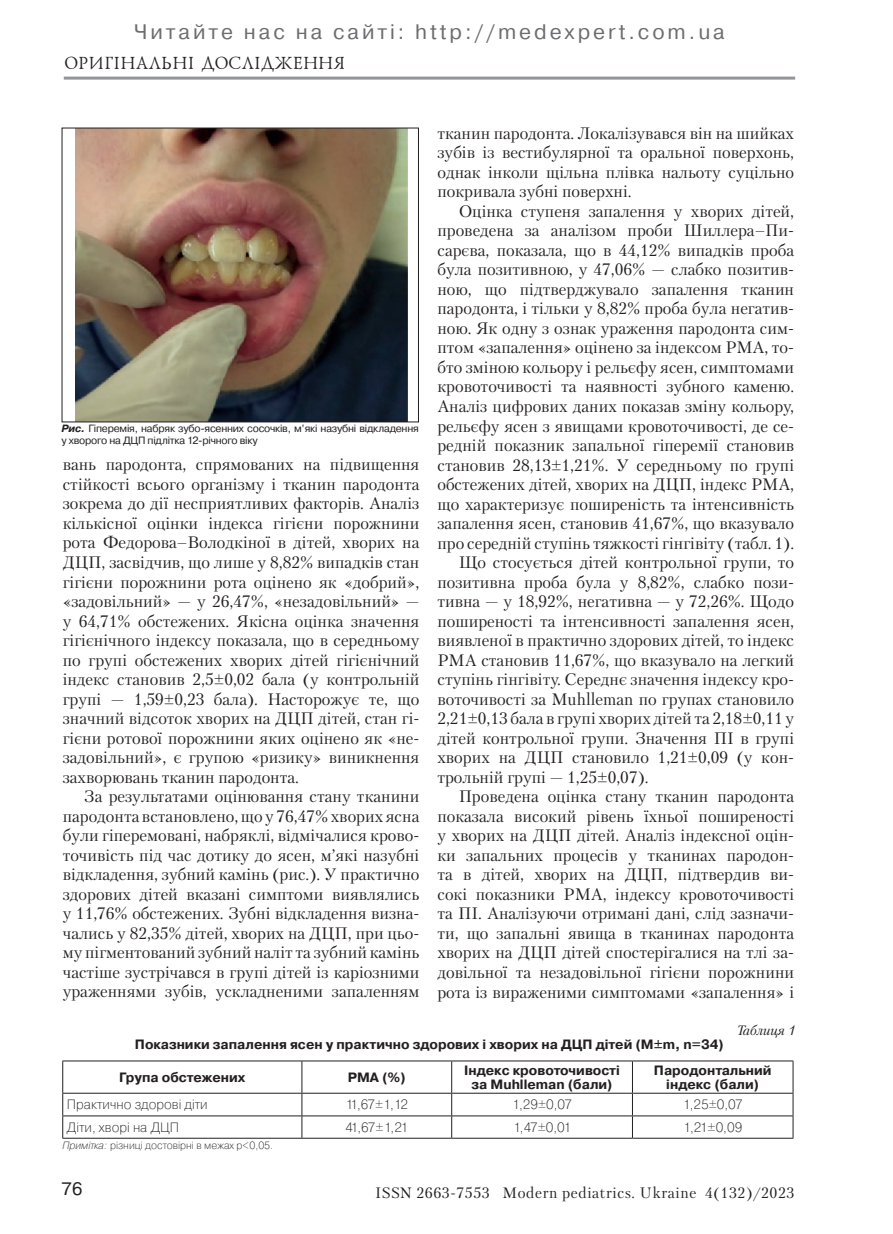
<style>
.page{position:relative;width:893px;height:1234px;background:#fff}
.page>*{position:absolute;margin:0;border:0;box-sizing:border-box;transform-origin:0 0}
.t1{font:21px "Pragmatica C";letter-spacing:.14em;color:#6c6d70}
.t2{font:18px "Lazurski Cyrillic";letter-spacing:.04em;color:#231f20}
.t3{font:18px "Pragmatica C";color:#231f20}
.t4{font:16.5px/19.5px "Petersburg";color:#231f20;text-align:justify}
.t5{font:15px "Petersburg";letter-spacing:.04em;color:#231f20}
.t6{font:700 13.5px/13.5px "Pragmatica";color:#231f20;text-align:center}
.t7{font:200 13.5px "Pragmatica";color:#231f20}
.t8{font:italic 13.5px "Petersburg";color:#231f20}
.t9{font:10.5px/12px "Pragmatica";letter-spacing:-.02em;color:#231f20}
.t10{font:200 10.5px "Pragmatica";color:#231f20}
.s1{font-weight:700;font-style:italic}
.s2{font-style:italic}
</style>
<div class="page">
<hr style="left:64px;top:77px;width:731px;height:3px;background:#939598">
<img style="left:75px;top:130px;width:333px;height:290px">
<div style="left:62px;top:128px;width:357px;height:294px;border:1px solid #231f20"></div>
<svg style="left:63px;top:1061px;width:730px;height:76px"></svg>
<hr style="left:793px;top:1061px;width:1px;height:31px;background:#231f20">
<hr style="left:62px;top:1060px;width:240px;height:1px;background:#231f20">
<hr style="left:302px;top:1060px;width:150px;height:1px;background:#231f20">
<hr style="left:452px;top:1060px;width:180px;height:1px;background:#231f20">
<hr style="left:632px;top:1060px;width:161px;height:1px;background:#231f20">
<hr style="left:62px;top:1092px;width:240px;height:1px;background:#231f20">
<hr style="left:302px;top:1092px;width:150px;height:1px;background:#231f20">
<hr style="left:452px;top:1092px;width:180px;height:1px;background:#231f20">
<hr style="left:632px;top:1092px;width:161px;height:1px;background:#231f20">
<hr style="left:62px;top:1115px;width:240px;height:1px;background:#231f20">
<hr style="left:302px;top:1115px;width:150px;height:1px;background:#231f20">
<hr style="left:452px;top:1115px;width:180px;height:1px;background:#231f20">
<hr style="left:632px;top:1115px;width:161px;height:1px;background:#231f20">
<hr style="left:62px;top:1137px;width:240px;height:1px;background:#231f20">
<hr style="left:302px;top:1137px;width:150px;height:1px;background:#231f20">
<hr style="left:452px;top:1137px;width:180px;height:1px;background:#231f20">
<hr style="left:632px;top:1137px;width:161px;height:1px;background:#231f20">
<hr style="left:62px;top:1061px;width:1px;height:31px;background:#231f20">
<hr style="left:302px;top:1061px;width:1px;height:31px;background:#231f20">
<hr style="left:451px;top:1061px;width:1px;height:31px;background:#231f20">
<hr style="left:632px;top:1061px;width:1px;height:31px;background:#231f20">
<svg style="left:62px;top:1093px;width:1px;height:44px"></svg>
<svg style="left:302px;top:1093px;width:1px;height:44px"></svg>
<svg style="left:451px;top:1093px;width:1px;height:44px"></svg>
<svg style="left:632px;top:1093px;width:1px;height:44px"></svg>
<svg style="left:793px;top:1093px;width:1px;height:44px"></svg>
<p class="t1" style="left:134px;top:20px;width:592px">Читайте нас на сайті: http://medexpert.com.ua</p>
<p class="t2" style="left:64px;top:54px;width:282px">ОРИГІНАЛЬНІ ДОСЛІДЖЕННЯ</p>
<p class="t9" style="left:62px;top:422px;width:359px"><span class="s1">Рис.</span> Гіперемія, набряк зубо-ясенних сосочків, м’які назубні відкладення у хворого на ДЦП підлітка 12-річного віку</p>
<p class="t4" style="left:63px;top:454px;width:358px">вань пародонта, спрямованих на підвищення стійкості всього організму і тканин пародонта зокрема до дії несприятливих факторів. Аналіз кількісної оцінки індекса гігієни порожнини рота Федорова–Володкіної в дітей, хворих на ДЦП, засвідчив, що лише у 8,82% випадків стан гігієни порожнини рота оцінено як «добрий», «задовільний» — у 26,47%, «незадовільний» — у 64,71% обстежених. Якісна оцінка значення гігієнічного індексу показала, що в середньому по групі обстежених хворих дітей гігієнічний індекс становив 2,5±0,02 бала (у контрольній групі — 1,59±0,23 бала). Насторожує те, що значний відсоток хворих на ДЦП дітей, стан гі&shy;гієни ротової порожнини яких оцінено як «не&shy;задовільний», є групою «ризику» виникнення захворювань тканин пародонта.</p>
<p class="t4" style="left:63px;top:786px;width:358px;text-indent:21px">За результатами оцінювання стану тканини пародонта встановлено, що у 76,47% хворих ясна були гіперемовані, набряклі, відмічалися крово&shy;точивість під час дотику до ясен, м’які назубні відкладення, зубний камінь (рис.). У практично здорових дітей вказані симптоми виявлялись у 11,76% обстежених. Зубні відкладення визна&shy;чались у 82,35% дітей, хворих на ДЦП, при цьо&shy;му пігментований зубний наліт та зубний камінь частіше зустрічався в групі дітей із каріозними ураженнями зубів, ускладненими запаленням</p>
<p class="t4" style="left:437px;top:123px;width:358px">тканин пародонта. Локалізувався він на шийках зубів із вестибулярної та оральної поверхонь, однак інколи щільна плівка нальоту суцільно покривала зубні поверхні.</p>
<p class="t4" style="left:459px;top:201px;width:337px">Оцінка ступеня запалення у хворих дітей,</p>
<p class="t4" style="left:437px;top:220px;width:358px">проведена за аналізом проби Шиллера–Пи-</p>
<p class="t4" style="left:437px;top:240px;width:358px">сарєва, показала, що в 44,12% випадків проба</p>
<p class="t4" style="left:437px;top:259px;width:358px">була позитивною, у 47,06% — слабко позитив-</p>
<p class="t4" style="left:437px;top:279px;width:358px">ною, що підтверджувало запалення тканин</p>
<p class="t4" style="left:437px;top:298px;width:358px">пародонта, і тільки у 8,82% проба була негатив-</p>
<p class="t4" style="left:437px;top:318px;width:358px">ною. Як одну з ознак ураження пародонта сим-</p>
<p class="t4" style="left:437px;top:337px;width:358px">птом «запалення» оцінено за індексом РМА, то-</p>
<p class="t4" style="left:437px;top:357px;width:358px">бто зміною кольору і рельєфу ясен, симптомами</p>
<p class="t4" style="left:437px;top:376px;width:358px">кровоточивості та наявності зубного каменю.</p>
<p class="t4" style="left:437px;top:396px;width:358px">Аналіз цифрових даних показав зміну кольору,</p>
<p class="t4" style="left:437px;top:415px;width:358px">рельєфу ясен з явищами кровоточивості, де се-</p>
<p class="t4" style="left:437px;top:435px;width:358px">редній показник запальної гіперемії становив</p>
<p class="t4" style="left:437px;top:454px;width:358px">становив 28,13±1,21%. У середньому по групі</p>
<p class="t4" style="left:437px;top:474px;width:358px">обстежених дітей, хворих на ДЦП, індекс РМА,</p>
<p class="t4" style="left:437px;top:493px;width:358px">що характеризує поширеність та інтенсивність</p>
<p class="t4" style="left:437px;top:513px;width:358px">запалення ясен, становив 41,67%, що вказувало</p>
<p class="t4" style="left:437px;top:532px;width:358px">про середній ступінь тяжкості гінгівіту (табл. 1).</p>
<p class="t4" style="left:459px;top:552px;width:337px">Що стосується дітей контрольної групи, то</p>
<p class="t4" style="left:437px;top:571px;width:358px">позитивна проба була у 8,82%, слабко пози-</p>
<p class="t4" style="left:437px;top:591px;width:358px">тивна — у 18,92%, негативна — у 72,26%. Щодо</p>
<p class="t4" style="left:437px;top:610px;width:358px">поширеності та інтенсивності запалення ясен,</p>
<p class="t4" style="left:437px;top:630px;width:358px">виявленої в практично здорових дітей, то індекс</p>
<p class="t4" style="left:437px;top:649px;width:358px">РМА становив 11,67%, що вказувало на легкий</p>
<p class="t4" style="left:437px;top:669px;width:358px">ступінь гінгівіту. Середнє значення індексу кро-</p>
<p class="t4" style="left:437px;top:688px;width:358px">воточивості за Мuhlleman по групах становило</p>
<p class="t4" style="left:437px;top:708px;width:358px">2,21±0,13 бала в групі хворих дітей та 2,18±0,11 у</p>
<p class="t4" style="left:437px;top:728px;width:358px">дітей контрольної групи. Значення ПІ в групі</p>
<p class="t4" style="left:437px;top:747px;width:358px">хворих на ДЦП становило 1,21±0,09 (у кон-</p>
<p class="t4" style="left:437px;top:767px;width:213px">трольній групі — 1,25±0,07).</p>
<p class="t4" style="left:459px;top:786px;width:337px">Проведена оцінка стану тканин пародонта</p>
<p class="t4" style="left:437px;top:806px;width:358px">показала високий рівень їхньої поширеності</p>
<p class="t4" style="left:437px;top:825px;width:358px">у хворих на ДЦП дітей. Аналіз індексної оцін-</p>
<p class="t4" style="left:437px;top:845px;width:358px">ки запальних процесів у тканинах пародон-</p>
<p class="t4" style="left:437px;top:864px;width:358px">та в дітей, хворих на ДЦП, підтвердив ви-</p>
<p class="t4" style="left:437px;top:884px;width:358px">сокі показники РМА, індексу кровоточивості</p>
<p class="t4" style="left:437px;top:903px;width:358px">та ПІ. Аналізуючи отримані дані, слід зазначи-</p>
<p class="t4" style="left:437px;top:923px;width:358px">ти, що запальні явища в тканинах пародонта</p>
<p class="t4" style="left:437px;top:942px;width:358px">хворих на ДЦП дітей спостерігалися на тлі за-</p>
<p class="t4" style="left:437px;top:962px;width:358px">довільної та незадовільної гігієни порожнини</p>
<p class="t4" style="left:437px;top:981px;width:358px">рота із вираженими симптомами «запалення» і</p>
<p class="t8" style="left:737px;top:1021px;width:60px">Таблиця 1</p>
<p class="t6" style="left:135px;top:1037px;width:590px">Показники запалення ясен у практично здорових і хворих на ДЦП дітей (М±m, n=34)</p>
<p class="t6" style="left:119px;top:1070px;width:128px">Група обстежених</p>
<p class="t6" style="left:348px;top:1070px;width:60px">РМА (%)</p>
<p class="t6" style="left:464px;top:1063px;width:157px">Індекс кровоточивості за Мuhlleman (бали)</p>
<p class="t6" style="left:654px;top:1063px;width:119px">Пародонтальний індекс (бали)</p>
<p class="t7" style="left:67px;top:1095px;width:142px">Практично здорові діти</p>
<p class="t7" style="left:346px;top:1095px;width:64px">11,67±1,12</p>
<p class="t7" style="left:512px;top:1095px;width:61px">1,29±0,07</p>
<p class="t7" style="left:683px;top:1095px;width:61px">1,25±0,07</p>
<p class="t7" style="left:67px;top:1118px;width:114px">Діти, хворі на ДЦП</p>
<p class="t7" style="left:346px;top:1118px;width:64px">41,67±1,21</p>
<p class="t7" style="left:513px;top:1118px;width:60px">1,47±0,01</p>
<p class="t7" style="left:683px;top:1118px;width:61px">1,21±0,09</p>
<p class="t10" style="left:63px;top:1138px;width:212px"><span class="s2">Примітка:</span> різниці достовірні в межах р&lt;0,05.</p>
<p class="t3" style="left:62px;top:1178px;width:22px">76</p>
<p class="t5" style="left:375px;top:1182px;width:421px">ISSN 2663-7553 Modern pediatrics. Ukraine 4(132)/2023</p>
</div>
